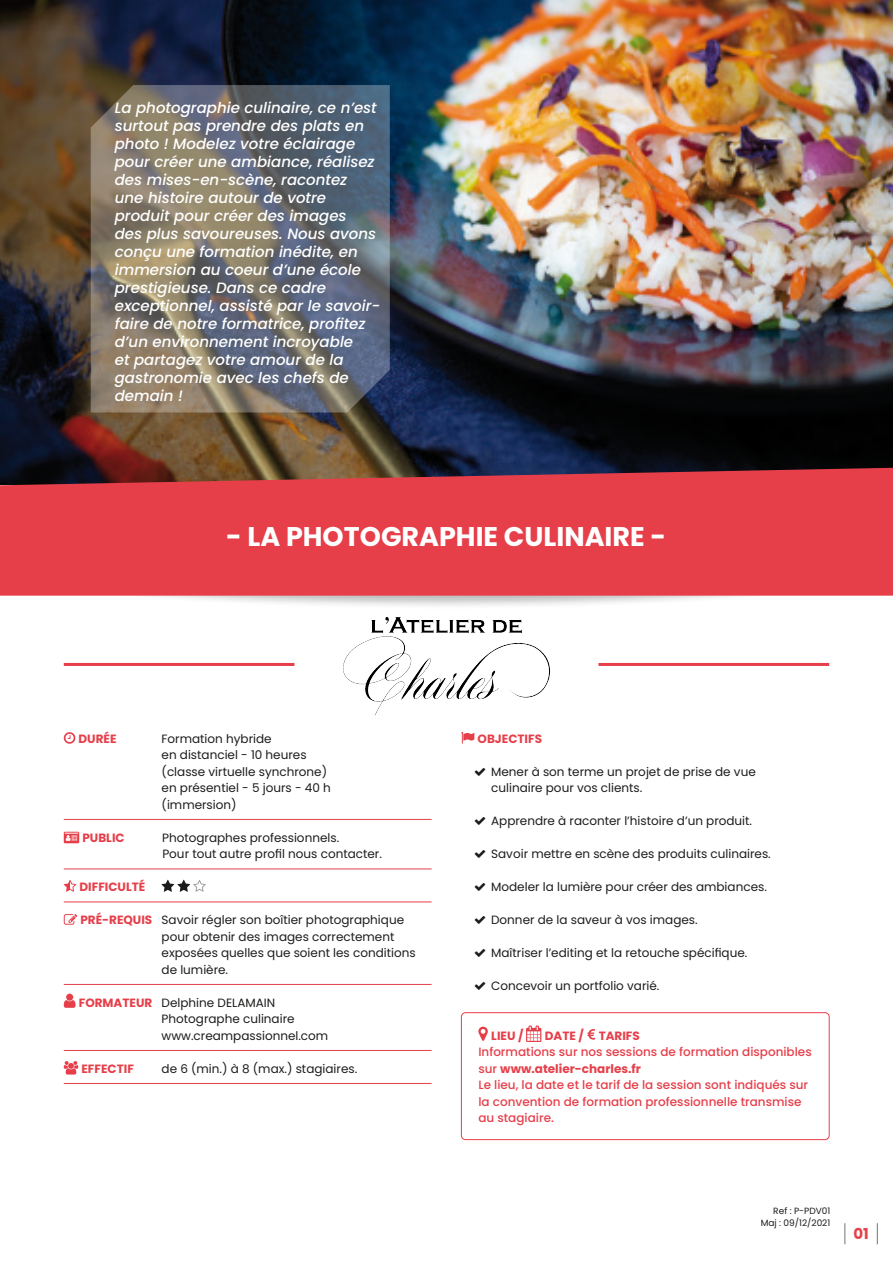
<style>
.page{position:relative;width:893px;height:1263px;background:#fff}
.page>*{position:absolute;margin:0;border:0;box-sizing:border-box;transform-origin:0 0}
.Titre{font:700 27px "Poppins";color:#fff}
.Intro{font:italic 500 15px/18px "Poppins";color:#fff}
.t1{font:700 15px "Poppins";color:#e63f4a}
.Infos{font:12px/16.5px "Poppins";color:#1c1c1b}
.Lieu_date_tarifs{font:500 12px/16.5px "Poppins";color:#e63f4a}
.Infos-2{font:700 12px "Poppins";color:#e63f4a}
.Lieu_date_tarifs-2{font:700 12px "Poppins";color:#e63f4a}
.Ref{font:9px/12px "Poppins";color:#1c1c1b;text-align:right}
.s1{color:#fff}
.s2{font-weight:700;color:#e63f4a}
.s3{font-weight:700}
</style>
<div class="page">
<div style="left:0;top:514px;width:893px;height:95px;background:#1c1c1b;opacity:.3"></div>
<img style="left:0;top:0;width:893px;height:468px">
<svg style="left:0;top:468px;width:893px;height:128px;background:#da3e48"></svg>
<svg style="left:91px;top:85px;width:299px;height:327px;background:#71706f"></svg>
<hr style="left:64px;top:819px;width:368px;height:1px;background:#e63f4a">
<hr style="left:64px;top:869px;width:368px;height:1px;background:#e63f4a">
<hr style="left:64px;top:902px;width:368px;height:1px;background:#e63f4a">
<hr style="left:64px;top:984px;width:368px;height:1px;background:#e63f4a">
<hr style="left:64px;top:1050px;width:368px;height:1px;background:#e63f4a">
<hr style="left:64px;top:1083px;width:368px;height:1px;background:#e63f4a">
<svg style="left:64px;top:732px;width:11px;height:12px"></svg>
<svg style="left:64px;top:832px;width:15px;height:11px"></svg>
<svg style="left:64px;top:880px;width:12px;height:12px"></svg>
<svg style="left:162px;top:880px;width:44px;height:12px"></svg>
<svg style="left:64px;top:914px;width:13px;height:11px"></svg>
<svg style="left:64px;top:994px;width:12px;height:14px"></svg>
<svg style="left:64px;top:1061px;width:14px;height:13px"></svg>
<div style="left:461px;top:1012px;width:368px;height:128px;border:1px solid #e63f4a;border-radius:4px"></div>
<svg style="left:461px;top:732px;width:13px;height:11px"></svg>
<svg style="left:478px;top:1027px;width:10px;height:14px"></svg>
<svg style="left:526px;top:1025px;width:15px;height:17px"></svg>
<svg style="left:587px;top:1029px;width:8px;height:11px"></svg>
<img style="left:343px;top:617px;width:207px;height:98px">
<hr style="left:64px;top:663px;width:230px;height:3px;background:#e63f4a">
<hr style="left:598px;top:663px;width:231px;height:3px;background:#e63f4a">
<svg style="left:844px;top:1223px;width:1px;height:21px"></svg>
<svg style="left:877px;top:1223px;width:1px;height:21px"></svg>
<p class="Intro" style="left:115px;top:98px;width:267px">La photographie culinaire, ce n’est surtout pas prendre des plats en photo ! Modelez votre éclairage pour créer une ambiance, réalisez des mises-en-scène, racontez<br>une histoire autour de votre produit pour créer des images<br>des plus savoureuses. Nous avons conçu une formation inédite, en immersion au coeur d’une école prestigieuse. Dans ce cadre exceptionnel, assisté par le savoir&shy;faire de notre formatrice, profitez d’un environnement incroyable<br>et partagez votre amour de la gastronomie avec les chefs de demain !</p>
<p class="Titre" style="left:226px;top:521px;width:442px">- LA PHOTOGRAPHIE CULINAIRE -</p>
<p class="Infos-2" style="left:79px;top:731px;width:39px">DURÉE</p>
<p class="Infos" style="left:162px;top:730px;width:171px">Formation hybride<br>en distanciel - 10 heures (classe virtuelle synchrone) en présentiel - 5 jours - 40 h (immersion)</p>
<p class="Infos-2" style="left:82px;top:830px;width:44px">PUBLIC</p>
<p class="Infos" style="left:64px;top:829px;width:320px;text-indent:98px">Photographes professionnels. <span class="s1">oooooooooooo</span> Pour tout autre profil nous contacter.</p>
<p class="Infos-2" style="left:80px;top:880px;width:67px">DIFFICULTÉ</p>
<p class="Infos" style="left:162px;top:912px;width:256px;text-indent:-81px"><span class="s2">PRÉ-REQUIS</span> Savoir régler son boîtier photographique pour obtenir des images correctement exposées quelles que soient les conditions de lumière.</p>
<p class="Infos" style="left:162px;top:994px;width:168px;text-indent:-83px"><span class="s2">FORMATEUR</span> Delphine DELAMAIN<br>Photographe culinaire www.creampassionnel.com</p>
<p class="Infos-2" style="left:81px;top:1061px;width:54px">EFFECTIF</p>
<p class="Infos" style="left:162px;top:1060px;width:197px">de 6 (min.) à 8 (max.) stagiaires.</p>
<p class="Infos-2" style="left:478px;top:731px;width:66px">OBJECTIFS</p>
<p class="Infos" style="left:491px;top:763px;width:266px">Mener à son terme un projet de prise de vue culinaire pour vos clients.</p>
<p class="Infos" style="left:491px;top:813px;width:262px">Apprendre à raconter l’histoire d’un produit.</p>
<p class="Infos" style="left:491px;top:846px;width:281px">Savoir mettre en scène des produits culinaires.</p>
<p class="Infos" style="left:491px;top:879px;width:277px">Modeler la lumière pour créer des ambiances.</p>
<p class="Infos" style="left:491px;top:912px;width:208px">Donner de la saveur à vos images.</p>
<p class="Infos" style="left:491px;top:945px;width:258px">Maîtriser l’editing et la retouche spécifique.</p>
<p class="Infos" style="left:491px;top:978px;width:170px">Concevoir un portfolio varié.</p>
<p class="Lieu_date_tarifs-2" style="left:491px;top:1028px;width:34px">LIEU /</p>
<p class="Lieu_date_tarifs" style="left:478px;top:1027px;width:335px;text-indent:67px"><span class="s3">DATE / TARIFS<br></span>Informations sur nos sessions de formation disponibles sur <span class="s3">www.atelier-charles.fr<br></span>Le lieu, la date et le tarif de la session sont indiqués sur la convention de formation professionnelle transmise au stagiaire.</p>
<p class="Ref" style="left:761px;top:1205px;width:71px">Ref : P-PDV01<br>Maj : 09/12/2021</p>
<p class="t1" style="left:853px;top:1225px;width:17px">01</p>
</div>
